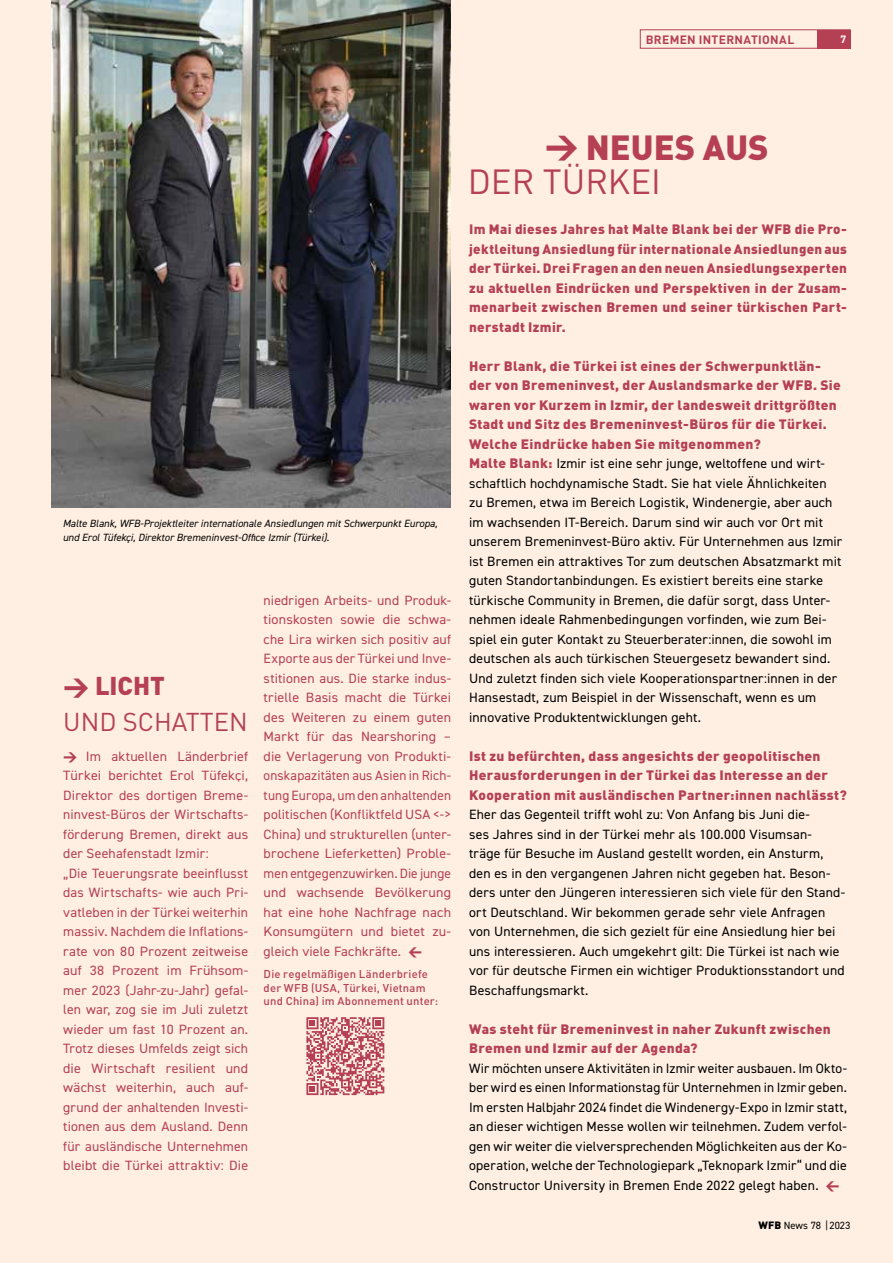
<style>
.page{position:relative;width:893px;height:1263px;background:#fff}
.page>*{position:absolute;margin:0;border:0;box-sizing:border-box;transform-origin:0 0}
.t1{font:34.5px/34.5px "DIN";color:#b54054}
.t2{font:25.5px/36px "DIN";color:#b54054}
.t3{font:13.5px/19.5px "DIN2014";letter-spacing:.01em;color:#000}
.t4{font:900 13.5px/19.5px "DIN";letter-spacing:.025em;color:#b54054}
.t5{font:13.5px/19.5px "DIN2014";letter-spacing:.01em;color:#b54054;scale:1.04 1}
.t6{font:13.5px/19.5px "DIN2014";letter-spacing:.01em;color:#b54054;text-align:justify}
.t7{font:700 12px "DIN";letter-spacing:.025em;color:#b54054}
.t8{font:500 11.25px/13.5px "DIN";letter-spacing:.02em;color:#b54054}
.t9{font:italic 10.5px/14.2px "DIN2014";color:#000}
.t10{font:10.5px "DIN2014";color:#000}
.t11{font:700 10.5px "DIN";color:#fff}
.s1{font-family:"DIN Black Expert"}
.s2{font-weight:900}
.s3{font-family:"DIN Black Expert";font-size:33px}
.s4{font-family:"DIN";font-weight:900;color:#b54054}
.s5{font-family:"DIN Black Expert";color:#b54054}
.s6{font-family:"DIN";font-weight:900}
</style>
<div class="page">
<div style="left:1px;top:0;width:892px;height:1263px;background:#feefe2"></div>
<div style="left:640px;top:29px;width:210px;height:20px;border:1px solid #b54054"></div>
<div style="left:817px;top:30px;width:33px;height:18px;background:#b54054"></div>
<img style="left:51px;top:0;width:400px;height:507px">
<svg style="left:306px;top:1017px;width:78px;height:78px"></svg>
<p class="t7" style="left:646px;top:32px;width:150px">BREMEN INTERNATIONAL</p>
<p class="t11" style="left:840px;top:32px;width:7px">7</p>
<p class="t9" style="left:63px;top:516px;width:376px">Malte Blank, WFB-Projektleiter internationale Ansiedlungen mit Schwerpunkt Europa, und Erol Tüfekçi, Direktor Bremeninvest-Office Izmir (Türkei).</p>
<h2 class="t2" style="left:63px;top:667px;width:186px"><span class="s1">W</span> <span class="s2">LICHT<br></span>UND SCHATTEN</h2>
<p class="t5" style="left:63px;top:746px;width:179px"><span class="s1">W</span> Im aktuellen Länderbrief<br>Türkei berichtet Erol Tüfekҫi,<br>Direktor des dortigen Breme&shy;ninvest-Büros der Wirtschafts&shy;förderung Bremen, direkt aus der Seehafenstadt Izmir:<br>„Die Teuerungsrate beeinflusst das Wirtschafts- wie auch Pri&shy;vatleben in der Türkei weiterhin massiv. Nachdem die Inflations&shy;rate von 80 Prozent zeitweise auf 38 Prozent im Frühsom&shy;mer 2023 (Jahr-zu-Jahr) gefal&shy;len war, zog sie im Juli zuletzt wieder um fast 10 Prozent an.<br>Trotz dieses Umfelds zeigt sich die Wirtschaft resilient und wächst weiterhin, auch auf&shy;grund der anhaltenden Investi&shy;tionen aus dem Ausland. Denn für ausländische Unternehmen bleibt die Türkei attraktiv: Die</p>
<p class="t6" style="left:264px;top:590px;width:189px">niedrigen Arbeits- und Produk&shy;tionskosten sowie die schwa&shy;che Lira wirken sich positiv auf Exporte aus der Türkei und Inve&shy;stitionen aus. Die starke indus&shy;trielle Basis macht die Türkei des Weiteren zu einem guten Markt für das Nearshoring – die Verlagerung von Produkti&shy;onskapazitäten aus Asien in Rich&shy;tung Europa, um den anhaltenden politischen (Konfliktfeld USA &lt;-&gt; China) und strukturellen (unter&shy;brochene Lieferketten) Proble&shy;men entgegenzuwirken. Die junge und wachsende Bevölkerung hat eine hohe Nachfrage nach Konsumgütern und bietet zu&shy;gleich viele Fachkräfte. <span class="s1">V</span></p>
<p class="t8" style="left:264px;top:967px;width:176px">Die regelmäßigen Länderbriefe der WFB (USA, Türkei, Vietnam und China) im Abonnement unter:</p>
<h1 class="t1" style="left:468px;top:129px;width:302px;text-indent:77px"><span class="s3">W</span> <span class="s2">NEUES AUS<br></span>DER TÜRKEI</h1>
<p class="t4" style="left:469px;top:219px;width:379px;text-align:justify">Im Mai dieses Jahres hat Malte Blank bei der WFB die Pro&shy;jektleitung Ansiedlung für internationale Ansiedlungen aus der Türkei. Drei Fragen an den neuen Ansiedlungsexperten zu aktuellen Eindrücken und Perspektiven in der Zusam&shy;menarbeit zwischen Bremen und seiner türkischen Part&shy;nerstadt Izmir.</p>
<p class="t4" style="left:469px;top:355px;width:373px">Herr Blank, die Türkei ist eines der Schwerpunktlän&shy;der von Bremeninvest, der Auslandsmarke der WFB. Sie waren vor Kurzem in Izmir, der landesweit drittgrößten Stadt und Sitz des Bremeninvest-Büros für die Türkei.<br>Welche Eindrücke haben Sie mitgenommen?</p>
<p class="t3" style="left:469px;top:453px;width:375px"><span class="s4">Malte Blank:</span> Izmir ist eine sehr junge, weltoffene und wirt&shy;schaftlich hochdynamische Stadt. Sie hat viele Ähnlichkeiten zu Bremen, etwa im Bereich Logistik, Windenergie, aber auch im wachsenden IT-Bereich. Darum sind wir auch vor Ort mit unserem Bremeninvest-Büro aktiv. Für Unternehmen aus Izmir ist Bremen ein attraktives Tor zum deutschen Absatzmarkt mit guten Standortanbindungen. Es existiert bereits eine starke türkische Community in Bremen, die dafür sorgt, dass Unter&shy;nehmen ideale Rahmenbedingungen vorfinden, wie zum Bei&shy;spiel ein guter Kontakt zu Steuerberater:innen, die sowohl im deutschen als auch türkischen Steuergesetz bewandert sind.<br>Und zuletzt finden sich viele Kooperationspartner:innen in der Hansestadt, zum Beispiel in der Wissenschaft, wenn es um innovative Produktentwicklungen geht.</p>
<p class="t4" style="left:469px;top:745px;width:379px">Ist zu befürchten, dass angesichts der geopolitischen<br>Herausforderungen in der Türkei das Interesse an der<br>Kooperation mit ausländischen Partner:innen nachlässt?</p>
<p class="t3" style="left:469px;top:804px;width:378px">Eher das Gegenteil trifft wohl zu: Von Anfang bis Juni die-<br>ses Jahres sind in der Türkei mehr als 100.000 Visumsan&shy;träge für Besuche im Ausland gestellt worden, ein Ansturm, den es in den vergangenen Jahren nicht gegeben hat. Beson&shy;ders unter den Jüngeren interessieren sich viele für den Stand&shy;ort Deutschland. Wir bekommen gerade sehr viele Anfragen von Unternehmen, die sich gezielt für eine Ansiedlung hier bei uns interessieren. Auch umgekehrt gilt: Die Türkei ist nach wie vor für deutsche Firmen ein wichtiger Produktionsstandort und Beschaffungsmarkt.</p>
<p class="t4" style="left:469px;top:1018px;width:363px">Was steht für Bremeninvest in naher Zukunft zwischen<br>Bremen und Izmir auf der Agenda?</p>
<p class="t3" style="left:469px;top:1058px;width:379px;text-align:justify">Wir möchten unsere Aktivitäten in Izmir weiter ausbauen. Im Okto&shy;ber wird es einen Informationstag für Unternehmen in Izmir geben.<br>Im ersten Halbjahr 2024 findet die Windenergy-Expo in Izmir statt, an dieser wichtigen Messe wollen wir teilnehmen. Zudem verfol&shy;gen wir weiter die vielversprechenden Möglichkeiten aus der Ko&shy;operation, welche der Technologiepark „Teknopark Izmir“ und die Constructor University in Bremen Ende 2022 gelegt haben. <span class="s5">V</span></p>
<p class="t10" style="left:759px;top:1218px;width:93px"><span class="s6">WFB</span> News 78 | 2023</p>
</div>
